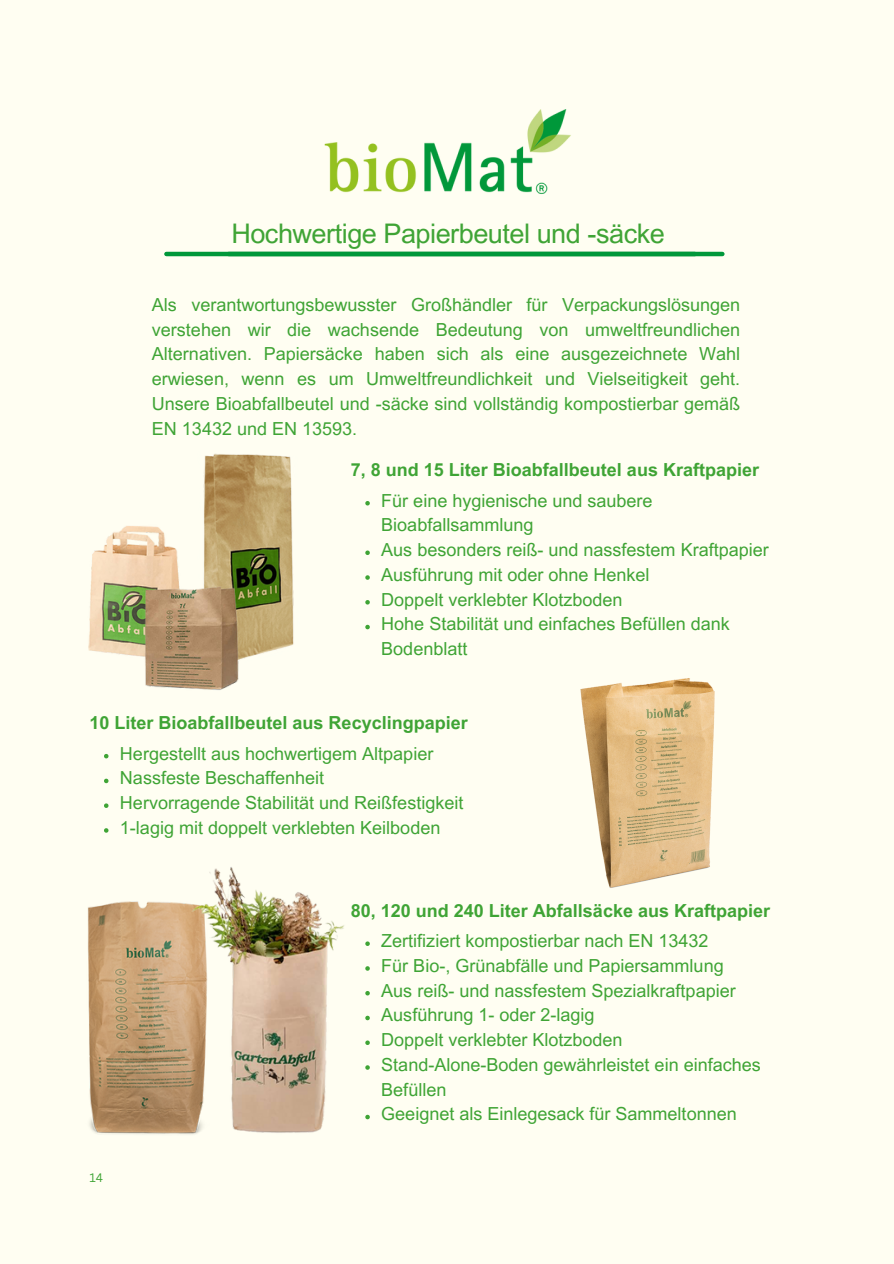
<style>
.page{position:relative;width:894px;height:1264px;background:#fff}
.page>*{position:absolute;margin:0;border:0;box-sizing:border-box;transform-origin:0 0}
.t1{font:27px "Arial MT Pro";letter-spacing:-.015em;color:#3fa435}
.t2{font:18px/24.8px "Arial MT Pro";color:#3fa435}
.t3{font:700 18px "Arial MT Pro";color:#3fa435}
.t4{font:12px "Canva Sans";color:#3fa435}
</style>
<div class="page">
<div style="left:0;top:0;width:893px;height:1263px;background:#fffef2"></div>
<img style="left:324px;top:109px;width:247px;height:85px">
<img style="left:88px;top:453px;width:206px;height:237px">
<img style="left:88px;top:867px;width:278px;height:268px">
<hr style="left:166px;top:252px;width:556px;height:4px;background:#00983a">
<img style="left:580px;top:678px;width:135px;height:210px">
<svg style="left:365px;top:501px;width:5px;height:4px"></svg>
<svg style="left:365px;top:550px;width:5px;height:5px"></svg>
<svg style="left:365px;top:575px;width:5px;height:5px"></svg>
<svg style="left:365px;top:600px;width:5px;height:4px"></svg>
<svg style="left:365px;top:625px;width:5px;height:4px"></svg>
<svg style="left:104px;top:754px;width:4px;height:4px"></svg>
<svg style="left:104px;top:778px;width:4px;height:5px"></svg>
<svg style="left:104px;top:803px;width:4px;height:5px"></svg>
<svg style="left:104px;top:828px;width:4px;height:4px"></svg>
<svg style="left:365px;top:941px;width:5px;height:4px"></svg>
<svg style="left:365px;top:966px;width:5px;height:4px"></svg>
<svg style="left:365px;top:990px;width:5px;height:5px"></svg>
<svg style="left:365px;top:1015px;width:5px;height:5px"></svg>
<svg style="left:365px;top:1040px;width:5px;height:4px"></svg>
<svg style="left:365px;top:1065px;width:5px;height:4px"></svg>
<svg style="left:365px;top:1114px;width:5px;height:5px"></svg>
<p class="t1" style="left:231px;top:223px;width:435px">Hochwertige Papierbeutel und -säcke</p>
<h1 class="t2" style="left:152px;top:294px;width:589px;text-align:justify">Als verantwortungsbewusster Großhändler für Verpackungslösungen verstehen wir die wachsende Bedeutung von umweltfreundlichen Alternativen. Papiersäcke haben sich als eine ausgezeichnete Wahl erwiesen, wenn es um Umweltfreundlichkeit und Vielseitigkeit geht.<br>Unsere Bioabfallbeutel und -säcke sind vollständig kompostierbar gemäß EN 13432 und EN 13593.</h1>
<p class="t3" style="left:350px;top:463px;width:410px">7, 8 und 15 Liter Bioabfallbeutel aus Kraftpapier</p>
<p class="t2" style="left:381px;top:490px;width:273px">Für eine hygienische und saubere<br>Bioabfallsammlung</p>
<p class="t2" style="left:381px;top:539px;width:389px">Aus besonders reiß- und nassfestem Kraftpapier</p>
<p class="t2" style="left:381px;top:564px;width:270px">Ausführung mit oder ohne Henkel</p>
<p class="t2" style="left:381px;top:589px;width:243px">Doppelt verklebter Klotzboden</p>
<p class="t2" style="left:381px;top:614px;width:350px">Hohe Stabilität und einfaches Befüllen dank<br>Bodenblatt</p>
<p class="t3" style="left:89px;top:716px;width:380px">10 Liter Bioabfallbeutel aus Recyclingpapier</p>
<p class="t2" style="left:120px;top:743px;width:315px">Hergestellt aus hochwertigem Altpapier</p>
<p class="t2" style="left:120px;top:767px;width:206px">Nassfeste Beschaffenheit</p>
<p class="t2" style="left:120px;top:792px;width:345px">Hervorragende Stabilität und Reißfestigkeit</p>
<p class="t2" style="left:120px;top:817px;width:322px">1-lagig mit doppelt verklebten Keilboden</p>
<p class="t4" style="left:89px;top:1169px;width:15px">14</p>
<p class="t3" style="left:350px;top:903px;width:421px">80, 120 und 240 Liter Abfallsäcke aus Kraftpapier</p>
<p class="t2" style="left:381px;top:930px;width:329px">Zertifiziert kompostierbar nach EN 13432</p>
<p class="t2" style="left:381px;top:955px;width:344px">Für Bio-, Grünabfälle und Papiersammlung</p>
<p class="t2" style="left:381px;top:980px;width:356px">Aus reiß- und nassfestem Spezialkraftpapier</p>
<p class="t2" style="left:381px;top:1004px;width:215px">Ausführung 1- oder 2-lagig</p>
<p class="t2" style="left:381px;top:1029px;width:243px">Doppelt verklebter Klotzboden</p>
<p class="t2" style="left:381px;top:1054px;width:381px">Stand-Alone-Boden gewährleistet ein einfaches<br>Befüllen</p>
<p class="t2" style="left:381px;top:1103px;width:357px">Geeignet als Einlegesack für Sammeltonnen</p>
</div>
